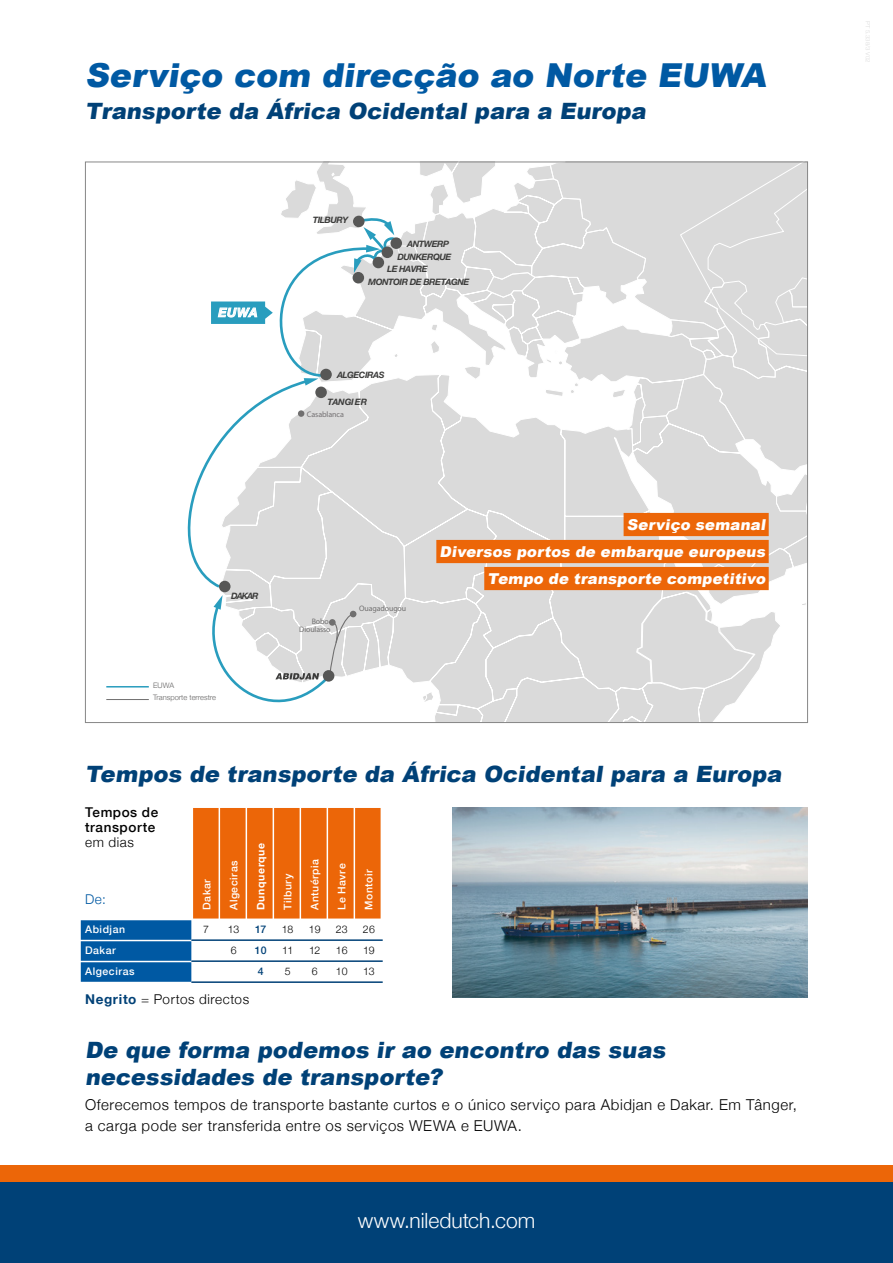
<style>
.page{position:relative;width:893px;height:1263px;background:#fff}
.page>*{position:absolute;margin:0;border:0;box-sizing:border-box;transform-origin:0 0}
.Trade_name_p2{font:900 33px "Arial";color:#0059a3}
.Subheading_p2{font:900 22.5px/27px "Arial";color:#004177}
.t1{font:300 21px "Helvetica Neue";color:#fff}
.HowCanWeHelp{font:300 15px/21px "Helvetica Neue";letter-spacing:.035em;color:#000}
._3x_USP{font:900 15px "Arial";color:#fff}
.Tussenkop{font:300 13.5px "Helvetica Neue";letter-spacing:.04em;color:#000}
.Tussenkop-2{font:500 13.5px/15px "Helvetica Neue";letter-spacing:.04em;color:#000}
.Tussenkop-3{font:300 13.5px "Helvetica Neue";color:#0059a3}
.t2{font:italic 700 12.45px "Helvetica Neue";color:#fff}
.Transit_times_X-as{font:500 10.5px "Helvetica Neue";letter-spacing:.05em;color:#fff}
.numbers{font:300 10.5px "Helvetica Neue";letter-spacing:-.01em;color:#000}
.Transit_times_Y-as{font:500 10.5px "Helvetica Neue";letter-spacing:.055em;color:#fff}
.Transit_times_X-as-2{font:700 10.5px "Helvetica Neue";letter-spacing:.06em;color:#fff}
.numbers-2{font:500 10.5px "Helvetica Neue";color:#004177}
.t3{font:italic 700 8.85px/12.8px "Helvetica Neue";letter-spacing:-.05em;color:#3c3c3b;text-align:right}
.t4{font:italic 700 8.85px "Helvetica Neue";letter-spacing:-.015em;color:#3c3c3b}
.t5{font:italic 700 8.1px "Helvetica Neue LT Std";letter-spacing:-.015em;color:#747173}
.t6{font:italic 700 7.95px/7.8px "Helvetica Neue LT Std";letter-spacing:-.015em;color:#706f6f;text-align:right}
.t7{font:300 7.5px "Helvetica Neue";color:#646363}
.s1{font-weight:700;color:#004177}
</style>
<div class="page">
<div style="left:0;top:1165px;width:893px;height:17px;background:#ec6608"></div>
<div style="left:0;top:1182px;width:893px;height:81px;background:#004177"></div>
<svg style="left:106px;top:164px;width:700px;height:557px"></svg>
<div style="left:323px;top:670px;width:11px;height:12px;background:#575756;border-radius:50%"></div>
<hr style="left:191px;top:939px;width:192px;height:2px;background:#004177">
<hr style="left:191px;top:960px;width:192px;height:2px;background:#004177">
<hr style="left:191px;top:981px;width:192px;height:2px;background:#004177">
<div style="left:193px;top:808px;width:26px;height:110px;background:#ec6608"></div>
<div style="left:220px;top:808px;width:26px;height:110px;background:#ec6608"></div>
<div style="left:247px;top:808px;width:26px;height:110px;background:#ec6608"></div>
<div style="left:274px;top:808px;width:26px;height:110px;background:#ec6608"></div>
<div style="left:301px;top:808px;width:26px;height:110px;background:#ec6608"></div>
<div style="left:328px;top:808px;width:26px;height:110px;background:#ec6608"></div>
<div style="left:355px;top:808px;width:26px;height:110px;background:#ec6608"></div>
<div style="left:81px;top:920px;width:110px;height:20px;background:#0059a3"></div>
<div style="left:81px;top:941px;width:110px;height:20px;background:#0059a3"></div>
<div style="left:81px;top:962px;width:110px;height:20px;background:#0059a3"></div>
<img style="left:453px;top:808px;width:355px;height:189px">
<div style="left:624px;top:513px;width:145px;height:23px;background:#ec6608"></div>
<div style="left:436px;top:540px;width:333px;height:23px;background:#ec6608"></div>
<div style="left:484px;top:567px;width:285px;height:23px;background:#ec6608"></div>
<hr style="left:106px;top:699px;width:43px;height:1px;background:#706f6f">
<hr style="left:106px;top:686px;width:43px;height:1px;background:#299dbe">
<p class="Trade_name_p2" style="left:85px;top:52px;width:689px">Serviço com direcção ao Norte EUWA</p>
<p class="Subheading_p2" style="left:85px;top:96px;width:567px">Transporte da África Ocidental para a Europa</p>
<p class="t2" style="left:218px;top:303px;width:41px">EUWA</p>
<p class="t3" style="left:231px;top:590px;width:29px">DAKAR</p>
<p class="t7" style="left:153px;top:679px;width:22px">EUWA</p>
<p class="t7" style="left:153px;top:692px;width:64px">Transporte terrestre</p>
<p class="t3" style="left:313px;top:214px;width:37px">TILBURY</p>
<p class="t3" style="left:397px;top:238px;width:56px">ANTWERP<br>DUNKERQUE</p>
<p class="t3" style="left:368px;top:276px;width:103px">MONTOIR DE BRETAGNE</p>
<p class="t3" style="left:387px;top:263px;width:42px">LE HAVRE</p>
<p class="t3" style="left:337px;top:369px;width:49px">ALGECIRAS</p>
<p class="t4" style="left:328px;top:395px;width:41px">TANGIER</p>
<p class="t5" style="left:307px;top:409px;width:38px">Casablanca</p>
<p class="t6" style="left:299px;top:618px;width:33px">Bobo<br>Dioulasso</p>
<p class="t6" style="left:359px;top:604px;width:49px">Ouagadougou</p>
<p class="_3x_USP" style="left:627px;top:513px;width:143px">Serviço semanal</p>
<p class="_3x_USP" style="left:440px;top:540px;width:330px">Diversos portos de embarque europeus</p>
<p class="_3x_USP" style="left:488px;top:567px;width:282px">Tempo de transporte competitivo</p>
<p class="Subheading_p2" style="left:85px;top:759px;width:702px">Tempos de transporte da África Ocidental para a Europa</p>
<p class="Tussenkop-2" style="left:85px;top:804px;width:75px">Tempos de transporte</p>
<p class="Tussenkop" style="left:85px;top:831px;width:50px">em dias</p>
<p class="Tussenkop-3" style="left:85px;top:889px;width:22px">De:</p>
<p class="Transit_times_Y-as" style="left:85px;top:921px;width:42px">Abidjan</p>
<p class="Transit_times_Y-as" style="left:85px;top:942px;width:32px">Dakar</p>
<p class="Transit_times_Y-as" style="left:85px;top:963px;width:51px">Algeciras</p>
<p class="Transit_times_X-as" style="left:198px;top:910px;width:32px;rotate:-90deg">Dakar</p>
<p class="Transit_times_X-as" style="left:225px;top:910px;width:51px;rotate:-90deg">Algeciras</p>
<p class="Transit_times_X-as-2" style="left:251px;top:910px;width:69px;rotate:-90deg">Dunquerque</p>
<p class="Transit_times_X-as" style="left:279px;top:910px;width:38px;rotate:-90deg">Tilbury</p>
<p class="Transit_times_X-as" style="left:306px;top:910px;width:53px;rotate:-90deg">Antuérpia</p>
<p class="Transit_times_X-as" style="left:333px;top:910px;width:48px;rotate:-90deg">Le Havre</p>
<p class="Transit_times_X-as" style="left:360px;top:910px;width:42px;rotate:-90deg">Montoir</p>
<p class="numbers" style="left:203px;top:921px;width:7px">7</p>
<p class="numbers" style="left:228px;top:921px;width:13px">13</p>
<p class="numbers-2" style="left:255px;top:921px;width:13px">17</p>
<p class="numbers" style="left:282px;top:921px;width:13px">18</p>
<p class="numbers" style="left:309px;top:921px;width:13px">19</p>
<p class="numbers" style="left:336px;top:921px;width:14px">23</p>
<p class="numbers" style="left:363px;top:921px;width:14px">26</p>
<p class="numbers" style="left:231px;top:942px;width:7px">6</p>
<p class="numbers-2" style="left:255px;top:942px;width:13px">10</p>
<p class="numbers" style="left:282px;top:942px;width:13px">11</p>
<p class="numbers" style="left:309px;top:942px;width:13px">12</p>
<p class="numbers" style="left:336px;top:942px;width:13px">16</p>
<p class="numbers" style="left:363px;top:942px;width:13px">19</p>
<p class="numbers-2" style="left:258px;top:963px;width:7px">4</p>
<p class="numbers" style="left:285px;top:963px;width:7px">5</p>
<p class="numbers" style="left:312px;top:963px;width:7px">6</p>
<p class="numbers" style="left:336px;top:963px;width:13px">10</p>
<p class="numbers" style="left:363px;top:963px;width:13px">13</p>
<p class="Tussenkop" style="left:85px;top:988px;width:166px"><span class="s1">Negrito</span> = Portos directos</p>
<p class="Subheading_p2" style="left:85px;top:1036px;width:586px">De que forma podemos ir ao encontro das suas necessidades de transporte?</p>
<p class="HowCanWeHelp" style="left:85px;top:1093px;width:713px">Oferecemos tempos de transporte bastante curtos e o único serviço para Abidjan e Dakar. Em Tânger, a carga pode ser transferida entre os serviços WEWA e EUWA.</p>
<p class="t1" style="left:358px;top:1203px;width:179px">www.niledutch.com</p>
</div>
